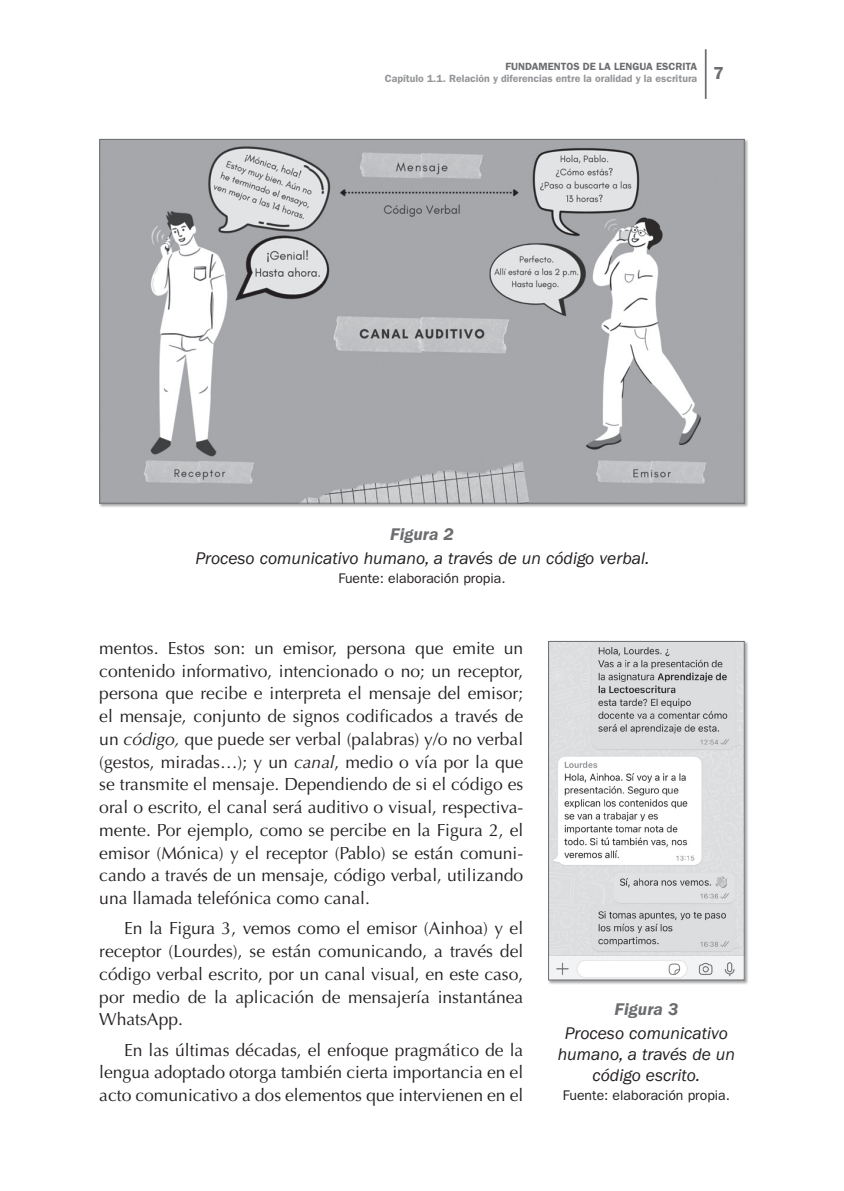
<style>
.page{position:relative;width:844px;height:1191px;background:#fff}
.page>*{position:absolute;margin:0;border:0;box-sizing:border-box;transform-origin:0 0}
.t1{font:17.5px/22.8px "Optima LT Std";color:#231f20;text-align:justify}
.t2{font:italic 17.5px/21px "ITC Franklin Gothic Std";color:#231f20;text-align:center}
.t3{font:italic 600 17.5px "ITC Franklin Gothic Std";color:#6c6d70}
.t4{font:600 17.5px "ITC Franklin Gothic Std";color:#6c6d70}
.t5{font:14px "ITC Franklin Gothic Std";color:#231f20}
.t6{font:600 10.5px "ITC Franklin Gothic Std";color:#939598}
.t7{font:600 10.5px "ITC Franklin Gothic Std";color:#6c6d70}
.s1{font-style:italic}
</style>
<div class="page">
<hr style="left:704px;top:49px;width:2px;height:50px;background:#6c6d70">
<img style="left:101px;top:141px;width:641px;height:360px">
<div style="left:547px;top:640px;width:201px;height:344px;background:#231f20;opacity:.4"></div>
<img style="left:550px;top:643px;width:192px;height:335px">
<div style="left:548px;top:641px;width:196px;height:339px;border:1px solid #6c6d70"></div>
<p class="t7" style="left:505px;top:60px;width:193px">FUNDAMENTOS DE LA LENGUA ESCRITA</p>
<p class="t6" style="left:384px;top:72px;width:314px">Capítulo 1.1. Relación y diferencias entre la oralidad y la escritura</p>
<p class="t4" style="left:713px;top:63px;width:12px">7</p>
<p class="t3" style="left:390px;top:525px;width:65px">Figura 2</p>
<p class="t2" style="left:195px;top:548px;width:455px">Proceso comunicativo humano, a través de un código verbal.</p>
<p class="t5" style="left:338px;top:570px;width:169px">Fuente: elaboración propia.</p>
<p class="t1" style="left:99px;top:637px;width:425px">mentos. Estos son: un emisor, persona que emite un contenido informativo, intencionado o no; un receptor, persona que recibe e interpreta el mensaje del emisor; el mensaje, conjunto de signos codificados a través de un <span class="s1">código,</span> que puede ser verbal (palabras) y/o no verbal (gestos, miradas…); y un <span class="s1">canal</span>, medio o vía por la que se transmite el mensaje. Dependiendo de si el código es oral o escrito, el canal será auditivo o visual, respectiva&shy;mente. Por ejemplo, como se percibe en la Figura 2, el emisor (Mónica) y el receptor (Pablo) se están comuni&shy;cando a través de un mensaje, código verbal, utilizando una llamada telefónica como canal.</p>
<p class="t1" style="left:99px;top:917px;width:425px;text-indent:25px">En la Figura 3, vemos como el emisor (Ainhoa) y el receptor (Lourdes), se están comunicando, a través del código verbal escrito, por un canal visual, en este caso, por medio de la aplicación de mensajería instantánea WhatsApp.</p>
<p class="t1" style="left:99px;top:1038px;width:425px;text-indent:25px">En las últimas décadas, el enfoque pragmático de la lengua adoptado otorga también cierta importancia en el acto comunicativo a dos elementos que intervienen en el</p>
<p class="t3" style="left:614px;top:999px;width:65px">Figura 3</p>
<p class="t2" style="left:557px;top:1022px;width:179px">Proceso comunicativo humano, a través de un código escrito.</p>
<p class="t5" style="left:562px;top:1087px;width:169px">Fuente: elaboración propia.</p>
</div>
